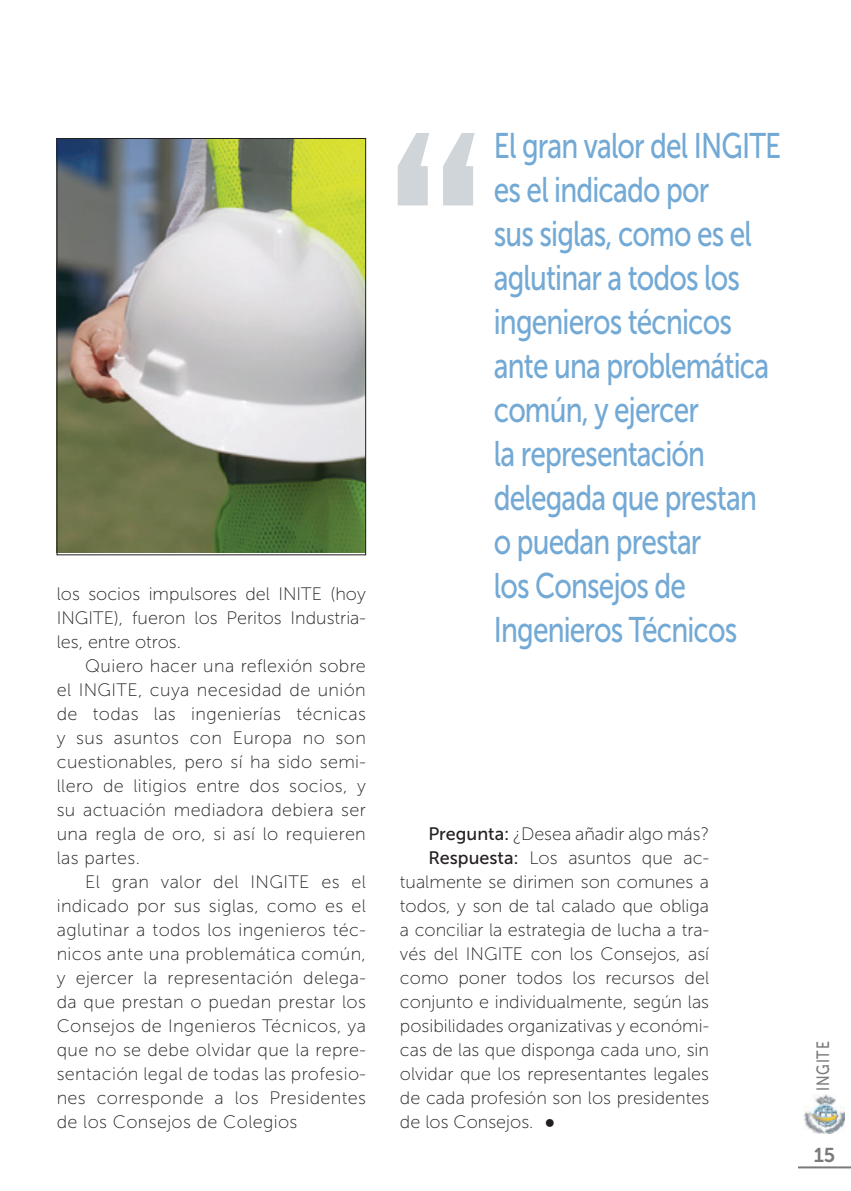
<style>
.page{position:relative;width:851px;height:1191px;background:#fff}
.page>*{position:absolute;margin:0;border:0;box-sizing:border-box;transform-origin:0 0}
.t1{font:228.6px "Techno";color:#cfd5d9;scale:.79 1}
.t2{font:35.6px/44px "Museo Sans 500";letter-spacing:-.03em;color:#73a9d5;scale:.79 1}
.t3{font:20px "Museo Sans 700";color:#7a7a79}
.t4{font:18px/24px "Museo Sans 100";color:#231f20;text-align:justify}
.t5{font:17.8px "Museo Sans 500";letter-spacing:.05em;color:#7a7a79;scale:.79 1}
.s1{font-family:"Museo Sans 500"}
.s2{font-family:"Times New Roman"}
</style>
<div class="page">
<hr style="left:797px;top:1166px;width:53px;height:2px;background:#7a7a79">
<img style="left:803px;top:1094px;width:41px;height:39px">
<img style="left:59px;top:140px;width:305px;height:412px">
<div style="left:57px;top:138px;width:309px;height:417px;border:1px solid #231f20"></div>
<p class="t4" style="left:57px;top:582px;width:311px">los socios impulsores del INITE (hoy INGITE), fueron los Peritos Industria&shy;les, entre otros.</p>
<p class="t4" style="left:57px;top:654px;width:311px;text-indent:28px">Quiero hacer una reflexión sobre el INGITE, cuya necesidad de unión de todas las ingenierías técnicas y sus asuntos con Europa no son cuestionables, pero sí ha sido semi&shy;llero de litigios entre dos socios, y su actuación mediadora debiera ser una regla de oro, si así lo requieren las partes.</p>
<p class="t4" style="left:57px;top:870px;width:311px;text-indent:28px">El gran valor del INGITE es el indicado por sus siglas, como es el aglutinar a todos los ingenieros téc&shy;nicos ante una problemática común, y ejercer la representación delega&shy;da que prestan o puedan prestar los Consejos de Ingenieros Técnicos, ya que no se debe olvidar que la repre&shy;sentación legal de todas las profesio&shy;nes corresponde a los Presidentes de los Consejos de Colegios</p>
<h1 class="t1" style="left:390px;top:74px;width:116px">“</h1>
<p class="t2" style="left:494px;top:123px;width:365px">El gran valor del INGITE es el indicado por<br>sus siglas, como es el aglutinar a todos los ingenieros técnicos ante una problemática común, y ejercer<br>la representación delegada que prestan o puedan prestar<br>los Consejos de<br>Ingenieros Técnicos</p>
<p class="t4" style="left:428px;top:822px;width:282px"><span class="s1">Pregunta:</span> ¿Desea añadir algo más?</p>
<p class="t4" style="left:428px;top:846px;width:282px"><span class="s1">Respuesta:</span> Los asuntos que ac-</p>
<p class="t4" style="left:400px;top:870px;width:310px">tualmente se dirimen son comunes a</p>
<p class="t4" style="left:400px;top:894px;width:310px">todos, y son de tal calado que obliga</p>
<p class="t4" style="left:400px;top:918px;width:310px">a conciliar la estrategia de lucha a tra-</p>
<p class="t4" style="left:400px;top:942px;width:310px">vés del INGITE con los Consejos, así</p>
<p class="t4" style="left:400px;top:966px;width:311px">como poner todos los recursos del</p>
<p class="t4" style="left:400px;top:990px;width:310px">conjunto e individualmente, según las</p>
<p class="t4" style="left:400px;top:1014px;width:310px">posibilidades organizativas y económi-</p>
<p class="t4" style="left:400px;top:1038px;width:310px">cas de las que disponga cada uno, sin</p>
<p class="t4" style="left:400px;top:1062px;width:310px">olvidar que los representantes legales</p>
<p class="t4" style="left:400px;top:1086px;width:311px">de cada profesión son los presidentes</p>
<p class="t4" style="left:400px;top:1110px;width:157px">de los Consejos. <span class="s2">●</span></p>
<p class="t5" style="left:813px;top:1090px;width:64px;rotate:-90deg">INGITE</p>
<p class="t3" style="left:813px;top:1144px;width:23px">15</p>
</div>
